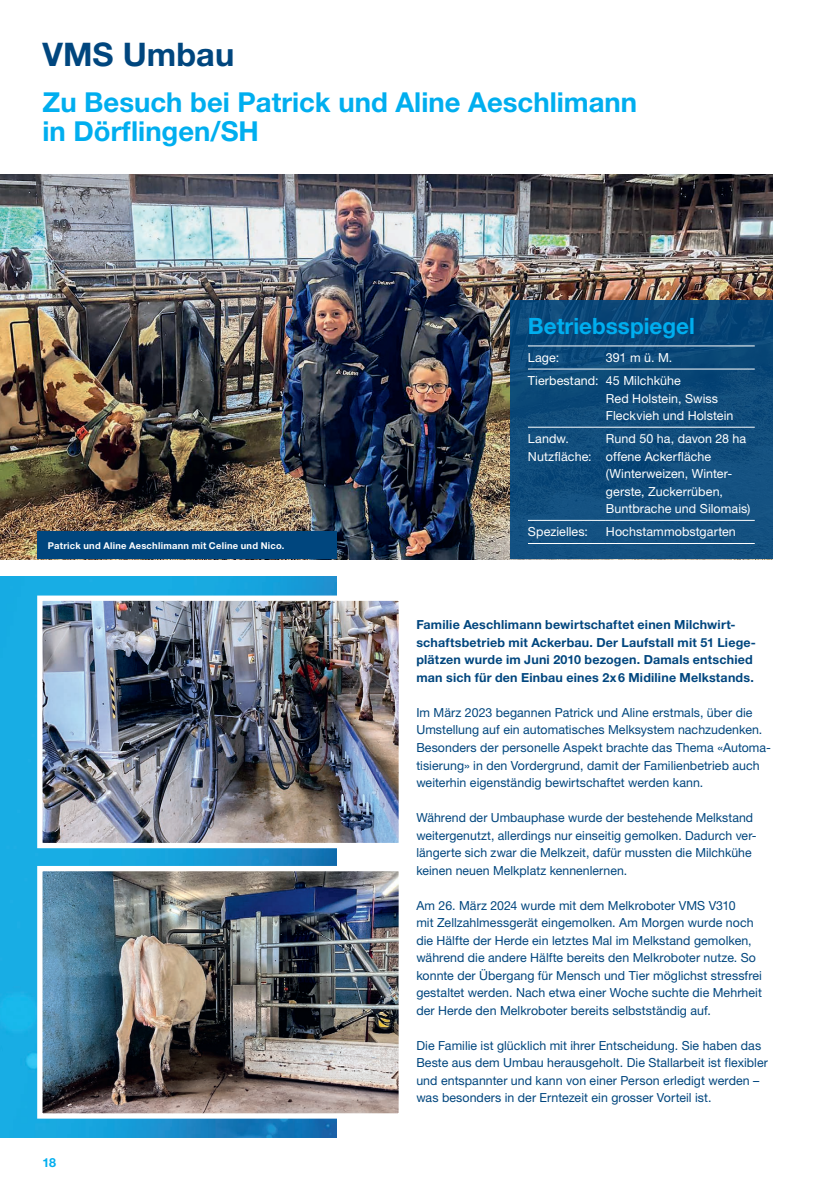
<style>
.page{position:relative;width:815px;height:1188px;background:#fff}
.page>*{position:absolute;margin:0;border:0;box-sizing:border-box;transform-origin:0 0}
.t1{font:700 32.5px "Helvetica Neue LT Std";color:#00467e}
.t2{font:700 27.5px/28.8px "Helvetica Neue LT Std";color:#00aeef}
.t3{font:700 22.5px "Helvetica Neue LT Std";color:#00aeef}
.t4{font:12.5px/17.5px "Helvetica Neue LT Std";letter-spacing:.005em;color:#00467e}
.t5{font:12.5px/17.5px "Helvetica Neue LT Std";letter-spacing:.005em;color:#fff}
.t6{font:700 12.5px/17.5px "Helvetica Neue LT Std";letter-spacing:.015em;color:#00467e}
.t7{font:700 12.5px "Helvetica Neue LT Std";color:#00aeef}
.t8{font:700 9.38px "Helvetica Neue LT Std";letter-spacing:.025em;color:#fff}
</style>
<div class="page">
<img style="left:0;top:576px;width:336px;height:560px">
<img style="left:35px;top:592px;width:364px;height:258px">
<img style="left:0;top:174px;width:772px;height:385px">
<div style="left:37px;top:531px;width:299px;height:28px;background:#00467e"></div>
<svg style="left:510px;top:300px;width:262px;height:259px;background:#104d7c"></svg>
<hr style="left:528px;top:345px;width:78px;height:1px;background:#fff">
<hr style="left:606px;top:345px;width:149px;height:1px;background:#fff">
<hr style="left:528px;top:368px;width:78px;height:1px;background:#fff">
<hr style="left:606px;top:368px;width:149px;height:1px;background:#fff">
<hr style="left:528px;top:426px;width:78px;height:1px;background:#fff">
<hr style="left:606px;top:426px;width:149px;height:1px;background:#fff">
<hr style="left:528px;top:519px;width:78px;height:1px;background:#fff">
<hr style="left:606px;top:519px;width:149px;height:1px;background:#fff">
<hr style="left:528px;top:543px;width:78px;height:1px;background:#fff">
<hr style="left:606px;top:543px;width:149px;height:1px;background:#fff">
<img style="left:35px;top:863px;width:364px;height:257px">
<h1 class="t1" style="left:43px;top:34px;width:193px">VMS Umbau</h1>
<h2 class="t2" style="left:43px;top:87px;width:596px">Zu Besuch bei Patrick und Aline Aeschlimann in Dörflingen/SH</h2>
<p class="t8" style="left:48px;top:539px;width:238px">Patrick und Aline Aeschlimann mit Celine und Nico.</p>
<p class="t7" style="left:43px;top:1154px;width:15px">18</p>
<h3 class="t3" style="left:528px;top:311px;width:168px">Betriebsspiegel</h3>
<p class="t5" style="left:528px;top:348px;width:33px">Lage:</p>
<p class="t5" style="left:528px;top:345px;width:154px;line-height:23.1px;text-indent:78px">391 m ü. M.<br>Tierbestand: 45 Milchkühe</p>
<p class="t5" style="left:606px;top:389px;width:129px">Red Holstein, Swiss<br>Fleckvieh und Holstein</p>
<p class="t5" style="left:528px;top:430px;width:65px">Landw.<br>Nutzfläche:</p>
<p class="t5" style="left:606px;top:430px;width:146px">Rund 50 ha, davon 28 ha offene Ackerfläche (Winterweizen, Winter&shy;gerste, Zuckerrüben,<br>Buntbrache und Silomais)</p>
<p class="t5" style="left:528px;top:523px;width:62px">Spezielles:</p>
<p class="t5" style="left:606px;top:523px;width:132px">Hochstammobstgarten</p>
<p class="t6" style="left:416px;top:615px;width:341px">Familie Aeschlimann bewirtschaftet einen Milchwirt&shy;schaftsbetrieb mit Ackerbau. Der Laufstall mit 51 Liege&shy;plätzen wurde im Juni 2010 bezogen. Damals entschied man sich für den Einbau eines 2x6 Midiline Melkstands.</p>
<p class="t4" style="left:416px;top:703px;width:356px">Im März 2023 begannen Patrick und Aline erstmals, über die Umstellung auf ein automatisches Melksystem nachzudenken.<br>Besonders der personelle Aspekt brachte das Thema «Automa&shy;tisierung» in den Vordergrund, damit der Familienbetrieb auch weiterhin eigenständig bewirtschaftet werden kann.</p>
<p class="t4" style="left:416px;top:808px;width:342px">Während der Umbauphase wurde der bestehende Melkstand weitergenutzt, allerdings nur einseitig gemolken. Dadurch ver&shy;längerte sich zwar die Melkzeit, dafür mussten die Milchkühe keinen neuen Melkplatz kennenlernen.</p>
<p class="t4" style="left:416px;top:896px;width:347px">Am 26. März 2024 wurde mit dem Melkroboter VMS V310<br>mit Zellzahlmessgerät eingemolken. Am Morgen wurde noch die Hälfte der Herde ein letztes Mal im Melkstand gemolken, während die andere Hälfte bereits den Melkroboter nutze. So konnte der Übergang für Mensch und Tier möglichst stressfrei gestaltet werden. Nach etwa einer Woche suchte die Mehrheit der Herde den Melkroboter bereits selbstständig auf.</p>
<p class="t4" style="left:416px;top:1036px;width:353px">Die Familie ist glücklich mit ihrer Entscheidung. Sie haben das Beste aus dem Umbau herausgeholt. Die Stallarbeit ist flexibler und entspannter und kann von einer Person erledigt werden – was besonders in der Erntezeit ein grosser Vorteil ist.</p>
</div>
